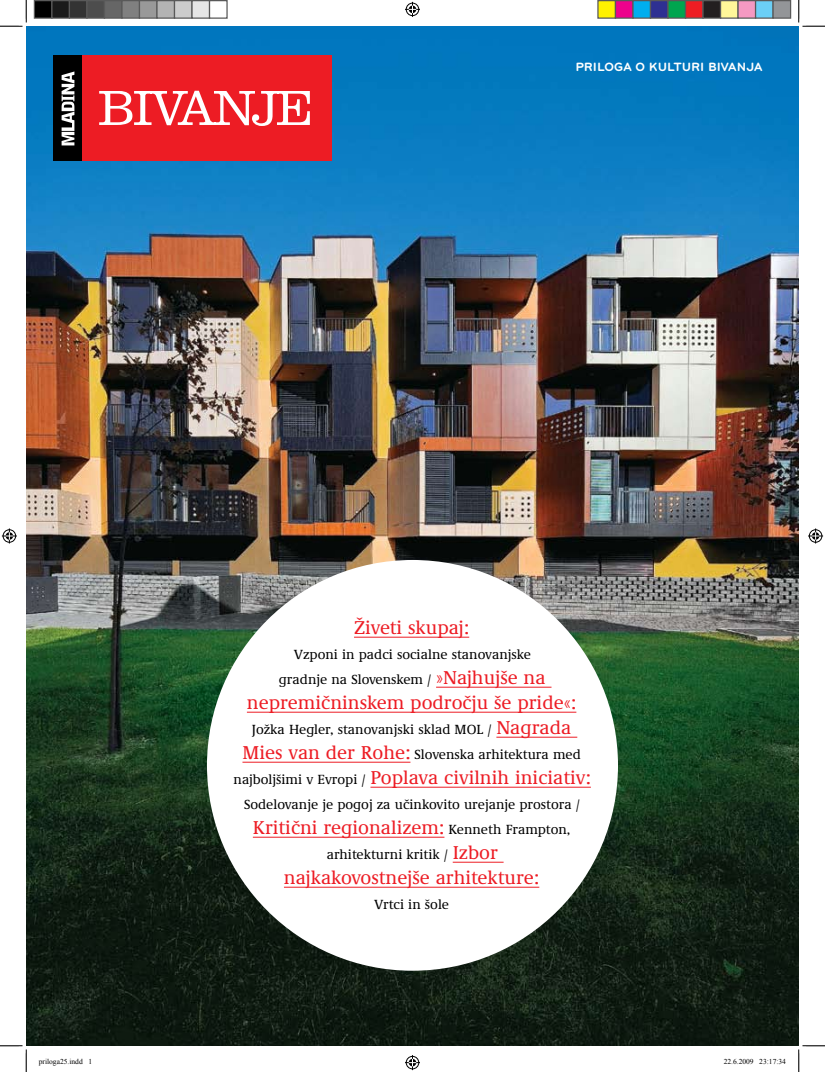
<style>
.page{position:relative;width:825px;height:1072px;background:#fff}
.page>*{position:absolute;margin:0;border:0;box-sizing:border-box;transform-origin:0 0}
.t1{font:19.25px "Demos LT Medium CE";color:#ed1c24}
.t2{font:13.75px/25px "Demos LT Medium CE";color:#000;text-align:center}
.t3{font:700 12.5px "Bryant CE";color:#fff}
.t4{font:7.5px "Times New Roman";color:#000}
.s1{font-size:19.25px;color:#ed1c24}
.s2{font-size:13.75px;color:#000}
</style>
<div class="page">
<img style="left:26px;top:26px;width:772px;height:1020px">
<div style="left:53px;top:56px;width:30px;height:105px;background:#000"></div>
<div style="left:82px;top:56px;width:249px;height:105px;background:#ed1c24"></div>
<svg style="left:62px;top:71px;width:12px;height:74px"></svg>
<svg style="left:99px;top:91px;width:211px;height:35px"></svg>
<div style="left:207px;top:560px;width:411px;height:411px;background:#fff;border-radius:50%"></div>
<hr style="left:354px;top:637px;width:115px;height:1px;background:#ed1c24">
<hr style="left:436px;top:687px;width:115px;height:1px;background:#ed1c24">
<hr style="left:247px;top:712px;width:329px;height:1px;background:#ed1c24">
<hr style="left:496px;top:737px;width:81px;height:1px;background:#ed1c24">
<hr style="left:242px;top:762px;width:168px;height:1px;background:#ed1c24">
<hr style="left:370px;top:787px;width:220px;height:1px;background:#ed1c24">
<hr style="left:253px;top:837px;width:191px;height:1px;background:#ed1c24">
<hr style="left:452px;top:862px;width:51px;height:1px;background:#ed1c24">
<hr style="left:284px;top:887px;width:255px;height:1px;background:#ed1c24">
<svg style="left:0;top:0;width:27px;height:27px"></svg>
<svg style="left:0;top:1045px;width:27px;height:27px"></svg>
<svg style="left:797px;top:0;width:27px;height:27px"></svg>
<svg style="left:797px;top:1045px;width:27px;height:27px"></svg>
<svg style="left:405px;top:2px;width:15px;height:15px"></svg>
<svg style="left:405px;top:1055px;width:15px;height:15px"></svg>
<svg style="left:2px;top:528px;width:15px;height:15px"></svg>
<svg style="left:808px;top:528px;width:14px;height:15px"></svg>
<div style="left:34px;top:1px;width:18px;height:17px;background:#000"></div>
<div style="left:34px;top:0;width:18px;height:19px;border:1px solid #595959"></div>
<div style="left:52px;top:1px;width:17px;height:17px;background:#1a1a1a"></div>
<div style="left:51px;top:0;width:19px;height:19px;border:1px solid #595959"></div>
<div style="left:69px;top:1px;width:18px;height:17px;background:#333"></div>
<div style="left:69px;top:0;width:19px;height:19px;border:1px solid #595959"></div>
<div style="left:87px;top:1px;width:17px;height:17px;background:#4d4d4d"></div>
<div style="left:86px;top:0;width:19px;height:19px;border:1px solid #595959"></div>
<div style="left:104px;top:1px;width:18px;height:17px;background:#666"></div>
<div style="left:104px;top:0;width:18px;height:19px;border:1px solid #595959"></div>
<div style="left:122px;top:1px;width:17px;height:17px;background:#808080"></div>
<div style="left:121px;top:0;width:19px;height:19px;border:1px solid #595959"></div>
<div style="left:139px;top:1px;width:18px;height:17px;background:#999"></div>
<div style="left:139px;top:0;width:19px;height:19px;border:1px solid #595959"></div>
<div style="left:157px;top:1px;width:17px;height:17px;background:#b3b3b3"></div>
<div style="left:156px;top:0;width:19px;height:19px;border:1px solid #595959"></div>
<div style="left:174px;top:1px;width:18px;height:17px;background:#ccc"></div>
<div style="left:174px;top:0;width:18px;height:19px;border:1px solid #595959"></div>
<div style="left:192px;top:1px;width:17px;height:17px;background:#e6e6e6"></div>
<div style="left:191px;top:0;width:19px;height:19px;border:1px solid #595959"></div>
<div style="left:209px;top:0;width:19px;height:19px;border:1px solid #595959"></div>
<div style="left:598px;top:1px;width:17px;height:17px;background:#fff101"></div>
<div style="left:597px;top:0;width:19px;height:19px;border:1px solid #595959"></div>
<div style="left:615px;top:1px;width:17px;height:17px;background:#ed028c"></div>
<div style="left:614px;top:0;width:19px;height:19px;border:1px solid #595959"></div>
<div style="left:632px;top:1px;width:18px;height:17px;background:#00aeef"></div>
<div style="left:632px;top:0;width:19px;height:19px;border:1px solid #595959"></div>
<div style="left:650px;top:1px;width:18px;height:17px;background:#2e3092"></div>
<div style="left:649px;top:0;width:19px;height:19px;border:1px solid #595959"></div>
<div style="left:668px;top:1px;width:17px;height:17px;background:#00a54f"></div>
<div style="left:667px;top:0;width:19px;height:19px;border:1px solid #595959"></div>
<div style="left:685px;top:1px;width:17px;height:17px;background:#ee1d23"></div>
<div style="left:684px;top:0;width:19px;height:19px;border:1px solid #595959"></div>
<div style="left:702px;top:1px;width:18px;height:17px;background:#231f20"></div>
<div style="left:702px;top:0;width:19px;height:19px;border:1px solid #595959"></div>
<div style="left:720px;top:1px;width:18px;height:17px;background:#fff79a"></div>
<div style="left:719px;top:0;width:19px;height:19px;border:1px solid #595959"></div>
<div style="left:738px;top:1px;width:17px;height:17px;background:#f499c2"></div>
<div style="left:737px;top:0;width:19px;height:19px;border:1px solid #595959"></div>
<div style="left:755px;top:1px;width:17px;height:17px;background:#6bcff6"></div>
<div style="left:754px;top:0;width:19px;height:19px;border:1px solid #595959"></div>
<div style="left:772px;top:1px;width:18px;height:17px;background:#939598"></div>
<div style="left:772px;top:0;width:19px;height:19px;border:1px solid #595959"></div>
<p class="t3" style="left:575px;top:60px;width:188px">PRILOGA O KULTURI BIVANJA</p>
<h1 class="t1" style="left:354px;top:617px;width:117px">Živeti skupaj:</h1>
<p class="t2" style="left:279px;top:642px;width:268px">Vzponi in padci socialne stanovanjske gradnje na Slovenskem / <span class="s1">»Najhujše na</span></p>
<h1 class="t1" style="left:247px;top:692px;width:331px">nepremičninskem področju še pride«:</h1>
<p class="t2" style="left:242px;top:717px;width:340px">Jožka Hegler, stanovanjski sklad MOL / <span class="s1">Nagrada<br>Mies van der Rohe:</span> Slovenska arhitektura med</p>
<h1 class="t1" style="left:233px;top:767px;width:358px"><span class="s2">najboljšimi v Evropi /</span> Poplava civilnih iniciativ:</h1>
<p class="t2" style="left:244px;top:792px;width:338px">Sodelovanje je pogoj za učinkovito urejanje prostora /</p>
<h1 class="t1" style="left:253px;top:817px;width:319px">Kritični regionalizem: <span class="s2">Kenneth Frampton,</span></h1>
<p class="t2" style="left:326px;top:842px;width:172px">arhitekturni kritik / <span class="s1">Izbor</span></p>
<h1 class="t1" style="left:284px;top:867px;width:257px">najkakovostnejše arhitekture:</h1>
<p class="t2" style="left:374px;top:892px;width:76px">Vrtci in šole</p>
<p class="t4" style="left:39px;top:1057px;width:55px">priloga25.indd 1</p>
<p class="t4" style="left:723px;top:1057px;width:64px">22.6.2009 23:17:34</p>
</div>
